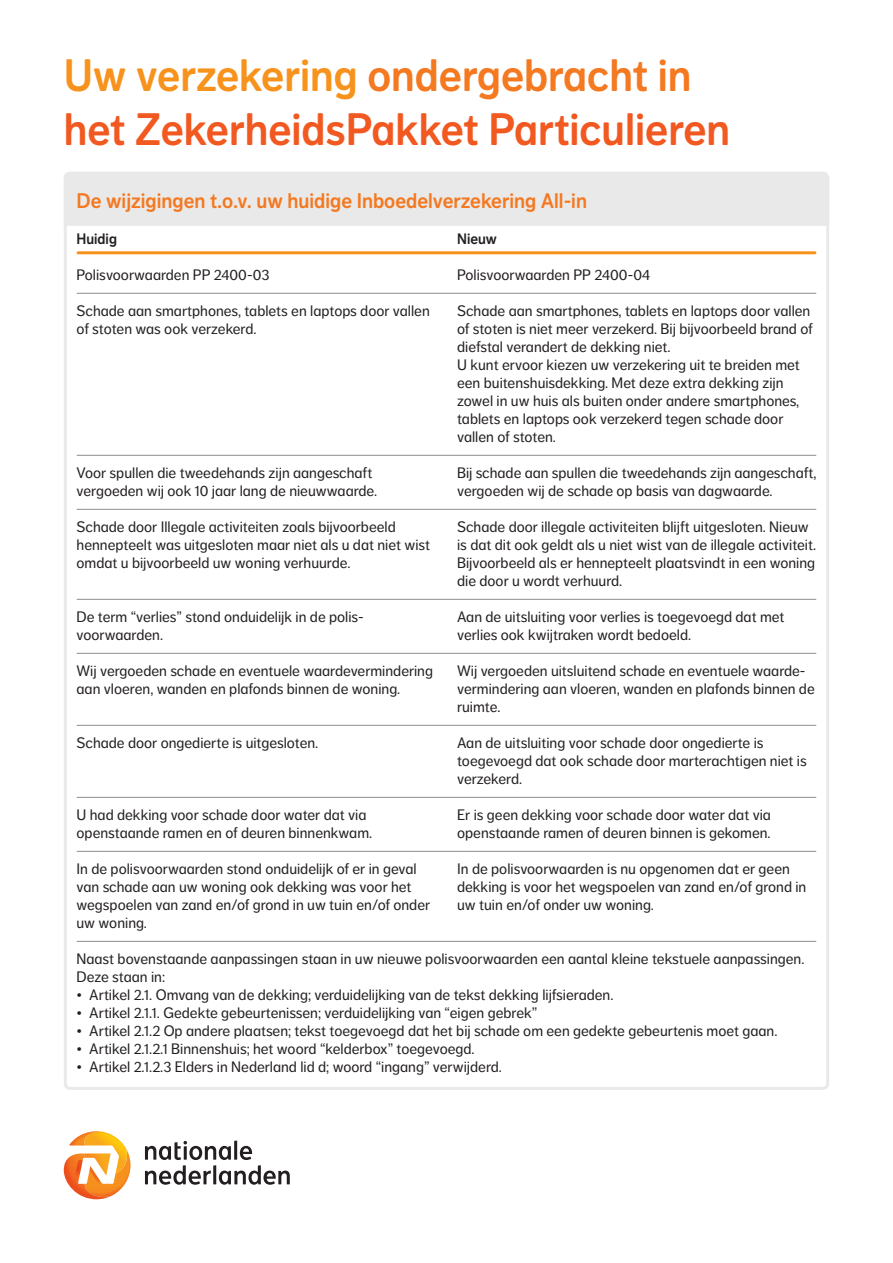
<style>
.page{position:relative;width:893px;height:1263px;background:#fff}
.page>*{position:absolute;margin:0;border:0;box-sizing:border-box;transform-origin:0 0}
._01_Titel{font:45px "NN Dagny Display";color:#f15921}
._01_Titel-2{font:45px "NN Dagny Display";color:#f47921}
._02_Kop_tabel{font:21px "NN Dagny Display";color:#f47921}
._04_Tekst{font:15px/18px "NN Dagny Text";color:#231f20}
._03_Kop{font:15px "NN Dagny Display";color:#231f20}
.s1{color:#f7931d}
</style>
<div class="page">
<svg style="left:64px;top:1131px;width:66px;height:69px"></svg>
<hr style="left:234px;top:1140px;width:3px;height:20px;background:#231f20">
<svg style="left:145px;top:1141px;width:145px;height:44px"></svg>
<div style="left:64px;top:172px;width:765px;height:54px;background:#eae9e9"></div>
<hr style="left:78px;top:251px;width:737px;height:3px;background:#f7931d">
<hr style="left:77px;top:293px;width:739px;height:1px;background:#99999a">
<hr style="left:77px;top:455px;width:739px;height:1px;background:#99999a">
<hr style="left:77px;top:509px;width:739px;height:1px;background:#99999a">
<hr style="left:77px;top:599px;width:739px;height:1px;background:#99999a">
<hr style="left:77px;top:653px;width:739px;height:1px;background:#99999a">
<hr style="left:77px;top:725px;width:739px;height:1px;background:#99999a">
<hr style="left:77px;top:797px;width:739px;height:1px;background:#99999a">
<hr style="left:77px;top:851px;width:739px;height:1px;background:#99999a">
<hr style="left:77px;top:941px;width:739px;height:1px;background:#99999a">
<p class="_01_Titel-2" style="left:64px;top:49px;width:629px"><span class="s1">Uw verzekering</span> ondergebracht in</p>
<p class="_01_Titel" style="left:64px;top:103px;width:668px">het ZekerheidsPakket Particulieren</p>
<p class="_02_Kop_tabel" style="left:77px;top:188px;width:512px">De wijzigingen t.o.v. uw huidige Inboedelverzekering All-in</p>
<p class="_03_Kop" style="left:77px;top:230px;width:42px">Huidig</p>
<p class="_03_Kop" style="left:457px;top:230px;width:41px">Nieuw</p>
<p class="_04_Tekst" style="left:77px;top:266px;width:194px">Polisvoorwaarden PP 2400-03</p>
<p class="_04_Tekst" style="left:457px;top:266px;width:195px">Polisvoorwaarden PP 2400-04</p>
<p class="_04_Tekst" style="left:77px;top:302px;width:355px">Schade aan smartphones, tablets en laptops door vallen</p>
<p class="_04_Tekst" style="left:457px;top:302px;width:355px">Schade aan smartphones, tablets en laptops door vallen</p>
<p class="_04_Tekst" style="left:77px;top:320px;width:182px">of stoten was ook verzekerd.</p>
<p class="_04_Tekst" style="left:457px;top:320px;width:357px">of stoten is niet meer verzekerd. Bij bijvoorbeeld brand of</p>
<p class="_04_Tekst" style="left:457px;top:338px;width:215px">diefstal verandert de dekking niet.</p>
<p class="_04_Tekst" style="left:457px;top:356px;width:344px">U kunt ervoor kiezen uw verzekering uit te breiden met</p>
<p class="_04_Tekst" style="left:457px;top:374px;width:328px">een buitenshuisdekking. Met deze extra dekking zijn</p>
<p class="_04_Tekst" style="left:457px;top:392px;width:344px">zowel in uw huis als buiten onder andere smartphones,</p>
<p class="_04_Tekst" style="left:457px;top:410px;width:328px">tablets en laptops ook verzekerd tegen schade door</p>
<p class="_04_Tekst" style="left:457px;top:428px;width:100px">vallen of stoten.</p>
<p class="_04_Tekst" style="left:77px;top:464px;width:297px">Voor spullen die tweedehands zijn aangeschaft</p>
<p class="_04_Tekst" style="left:457px;top:464px;width:361px">Bij schade aan spullen die tweedehands zijn aangeschaft,</p>
<p class="_04_Tekst" style="left:77px;top:482px;width:302px">vergoeden wij ook 10 jaar lang de nieuwwaarde.</p>
<p class="_04_Tekst" style="left:457px;top:482px;width:317px">vergoeden wij de schade op basis van dagwaarde.</p>
<p class="_04_Tekst" style="left:77px;top:518px;width:321px">Schade door Illegale activiteiten zoals bijvoorbeeld</p>
<p class="_04_Tekst" style="left:457px;top:518px;width:353px">Schade door illegale activiteiten blijft uitgesloten. Nieuw</p>
<p class="_04_Tekst" style="left:77px;top:536px;width:355px">hennepteelt was uitgesloten maar niet als u dat niet wist</p>
<p class="_04_Tekst" style="left:457px;top:536px;width:361px">is dat dit ook geldt als u niet wist van de illegale activiteit.</p>
<p class="_04_Tekst" style="left:77px;top:554px;width:275px">omdat u bijvoorbeeld uw woning verhuurde.</p>
<p class="_04_Tekst" style="left:457px;top:554px;width:360px">Bijvoorbeeld als er hennepteelt plaatsvindt in een woning</p>
<p class="_04_Tekst" style="left:457px;top:572px;width:167px">die door u wordt verhuurd.</p>
<p class="_04_Tekst" style="left:77px;top:608px;width:289px">De term “verlies” stond onduidelijk in de polis-</p>
<p class="_04_Tekst" style="left:457px;top:608px;width:329px">Aan de uitsluiting voor verlies is toegevoegd dat met</p>
<p class="_04_Tekst" style="left:77px;top:626px;width:88px">voorwaarden.</p>
<p class="_04_Tekst" style="left:457px;top:626px;width:235px">verlies ook kwijtraken wordt bedoeld.</p>
<p class="_04_Tekst" style="left:77px;top:662px;width:358px">Wij vergoeden schade en eventuele waardevermindering</p>
<p class="_04_Tekst" style="left:457px;top:662px;width:350px">Wij vergoeden uitsluitend schade en eventuele waarde-</p>
<p class="_04_Tekst" style="left:77px;top:680px;width:325px">aan vloeren, wanden en plafonds binnen de woning.</p>
<p class="_04_Tekst" style="left:457px;top:680px;width:359px">vermindering aan vloeren, wanden en plafonds binnen de</p>
<p class="_04_Tekst" style="left:457px;top:698px;width:45px">ruimte.</p>
<p class="_04_Tekst" style="left:77px;top:734px;width:243px">Schade door ongedierte is uitgesloten.</p>
<p class="_04_Tekst" style="left:457px;top:734px;width:308px">Aan de uitsluiting voor schade door ongedierte is</p>
<p class="_04_Tekst" style="left:457px;top:752px;width:351px">toegevoegd dat ook schade door marterachtigen niet is</p>
<p class="_04_Tekst" style="left:457px;top:770px;width:67px">verzekerd.</p>
<p class="_04_Tekst" style="left:77px;top:806px;width:291px">U had dekking voor schade door water dat via</p>
<p class="_04_Tekst" style="left:457px;top:806px;width:315px">Er is geen dekking voor schade door water dat via</p>
<p class="_04_Tekst" style="left:77px;top:824px;width:297px">openstaande ramen en of deuren binnenkwam.</p>
<p class="_04_Tekst" style="left:457px;top:824px;width:315px">openstaande ramen of deuren binnen is gekomen.</p>
<p class="_04_Tekst" style="left:77px;top:860px;width:342px">In de polisvoorwaarden stond onduidelijk of er in geval</p>
<p class="_04_Tekst" style="left:457px;top:860px;width:334px">In de polisvoorwaarden is nu opgenomen dat er geen</p>
<p class="_04_Tekst" style="left:77px;top:878px;width:336px">van schade aan uw woning ook dekking was voor het</p>
<p class="_04_Tekst" style="left:457px;top:878px;width:351px">dekking is voor het wegspoelen van zand en/of grond in</p>
<p class="_04_Tekst" style="left:77px;top:896px;width:355px">wegspoelen van zand en/of grond in uw tuin en/of onder</p>
<p class="_04_Tekst" style="left:457px;top:896px;width:198px">uw tuin en/of onder uw woning.</p>
<p class="_04_Tekst" style="left:77px;top:914px;width:72px">uw woning.</p>
<p class="_04_Tekst" style="left:77px;top:950px;width:729px">Naast bovenstaande aanpassingen staan in uw nieuwe polisvoorwaarden een aantal kleine tekstuele aanpassingen.<br>Deze staan in:</p>
<p class="_04_Tekst" style="left:77px;top:986px;width:538px">• Artikel 2.1. Omvang van de dekking; verduidelijking van de tekst dekking lijfsieraden.</p>
<p class="_04_Tekst" style="left:77px;top:1004px;width:462px">• Artikel 2.1.1. Gedekte gebeurtenissen; verduidelijking van “eigen gebrek”</p>
<p class="_04_Tekst" style="left:77px;top:1022px;width:702px">• Artikel 2.1.2 Op andere plaatsen; tekst toegevoegd dat het bij schade om een gedekte gebeurtenis moet gaan.</p>
<p class="_04_Tekst" style="left:77px;top:1040px;width:400px">• Artikel 2.1.2.1 Binnenshuis; het woord “kelderbox” toegevoegd.</p>
<p class="_04_Tekst" style="left:77px;top:1058px;width:427px">• Artikel 2.1.2.3 Elders in Nederland lid d; woord “ingang” verwijderd.</p>
</div>
